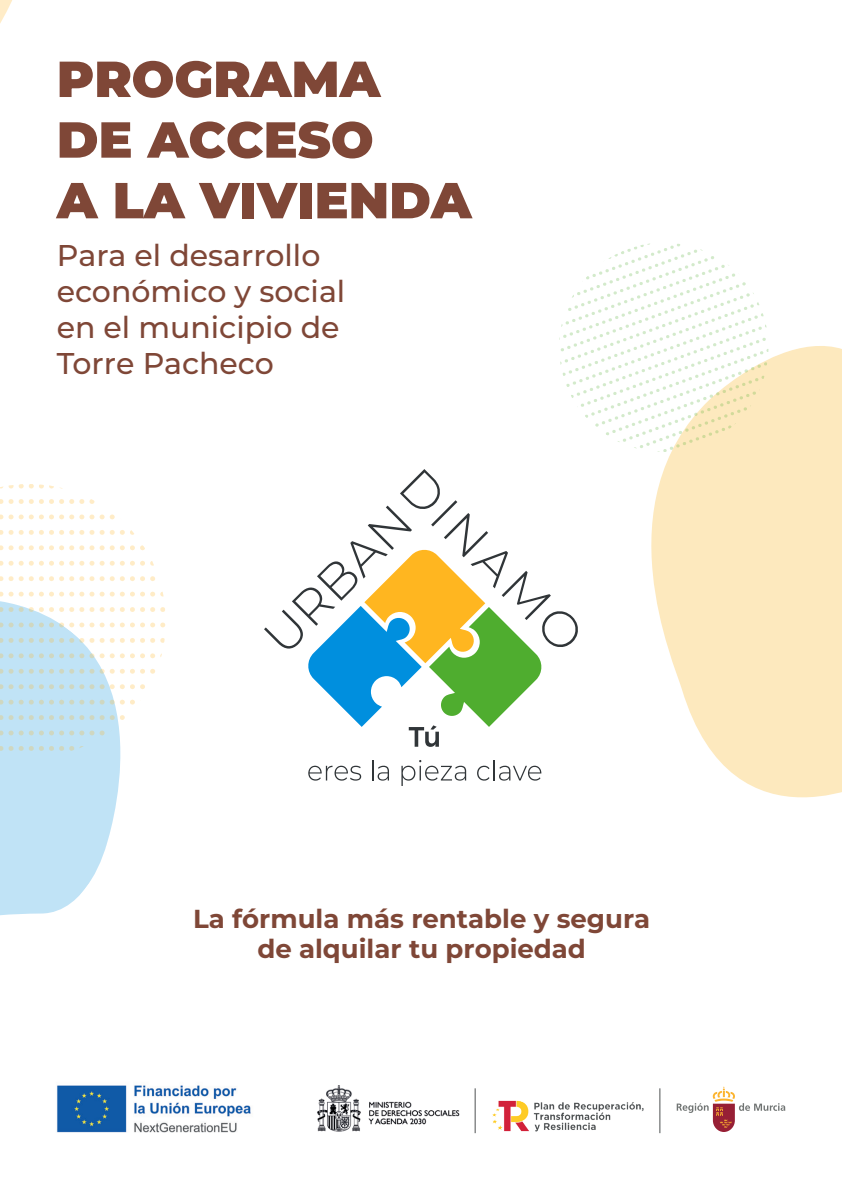
<style>
.page{position:relative;width:842px;height:1191px;background:#fff}
.page>*{position:absolute;margin:0;border:0;box-sizing:border-box;transform-origin:0 0}
.t1{font:900 50.6px/60.6px "Montserrat";color:#7f4737}
.t2{font:500 30px/36px "Montserrat";color:#7f4737}
.t3{font:700 26px/30px "Montserrat";color:#7f4737;text-align:center}
</style>
<div class="page">
<svg style="left:0;top:596px;width:164px;height:320px;fill:#c0e3f6"></svg>
<svg style="left:0;top:484px;width:61px;height:4px"></svg>
<svg style="left:0;top:499px;width:95px;height:5px"></svg>
<svg style="left:0;top:514px;width:115px;height:5px"></svg>
<svg style="left:0;top:530px;width:134px;height:5px"></svg>
<svg style="left:0;top:545px;width:145px;height:5px"></svg>
<svg style="left:0;top:561px;width:154px;height:5px"></svg>
<svg style="left:0;top:576px;width:155px;height:5px"></svg>
<svg style="left:0;top:591px;width:164px;height:5px"></svg>
<svg style="left:0;top:607px;width:165px;height:5px"></svg>
<svg style="left:0;top:622px;width:166px;height:5px"></svg>
<svg style="left:0;top:638px;width:165px;height:5px"></svg>
<svg style="left:0;top:653px;width:164px;height:5px"></svg>
<svg style="left:0;top:669px;width:164px;height:5px"></svg>
<svg style="left:0;top:684px;width:164px;height:5px"></svg>
<svg style="left:0;top:699px;width:164px;height:5px"></svg>
<svg style="left:0;top:715px;width:164px;height:5px"></svg>
<svg style="left:0;top:730px;width:164px;height:5px"></svg>
<svg style="left:0;top:746px;width:164px;height:5px"></svg>
<svg style="left:0;top:0;width:12px;height:23px"></svg>
<div style="left:708px;top:346px;width:134px;height:452px;background:#fde9be"></div>
<svg style="left:264px;top:243px;width:518px;height:504px"></svg>
<svg style="left:308px;top:765px;width:53px;height:15px"></svg>
<svg style="left:372px;top:760px;width:17px;height:20px"></svg>
<svg style="left:401px;top:760px;width:65px;height:26px"></svg>
<svg style="left:477px;top:765px;width:12px;height:15px"></svg>
<hr style="left:493px;top:759px;width:2px;height:21px;background:#303538">
<svg style="left:499px;top:765px;width:42px;height:15px"></svg>
<img style="left:57px;top:1085px;width:194px;height:48px">
<img style="left:492px;top:1100px;width:152px;height:32px">
<img style="left:317px;top:1085px;width:143px;height:47px">
<hr style="left:475px;top:1088px;width:1px;height:45px;background:#4f5253">
<hr style="left:659px;top:1088px;width:1px;height:45px;background:#4f5253">
<svg style="left:677px;top:1086px;width:108px;height:46px"></svg>
<h1 class="t1" style="left:57px;top:47px;width:416px">PROGRAMA<br>DE ACCESO<br>A LA VIVIENDA</h1>
<p class="t2" style="left:57px;top:237px;width:290px">Para el desarrollo económico y social en el municipio de<br>Torre Pacheco</p>
<p class="t3" style="left:193px;top:903px;width:459px">La fórmula más rentable y segura de alquilar tu propiedad</p>
</div>
